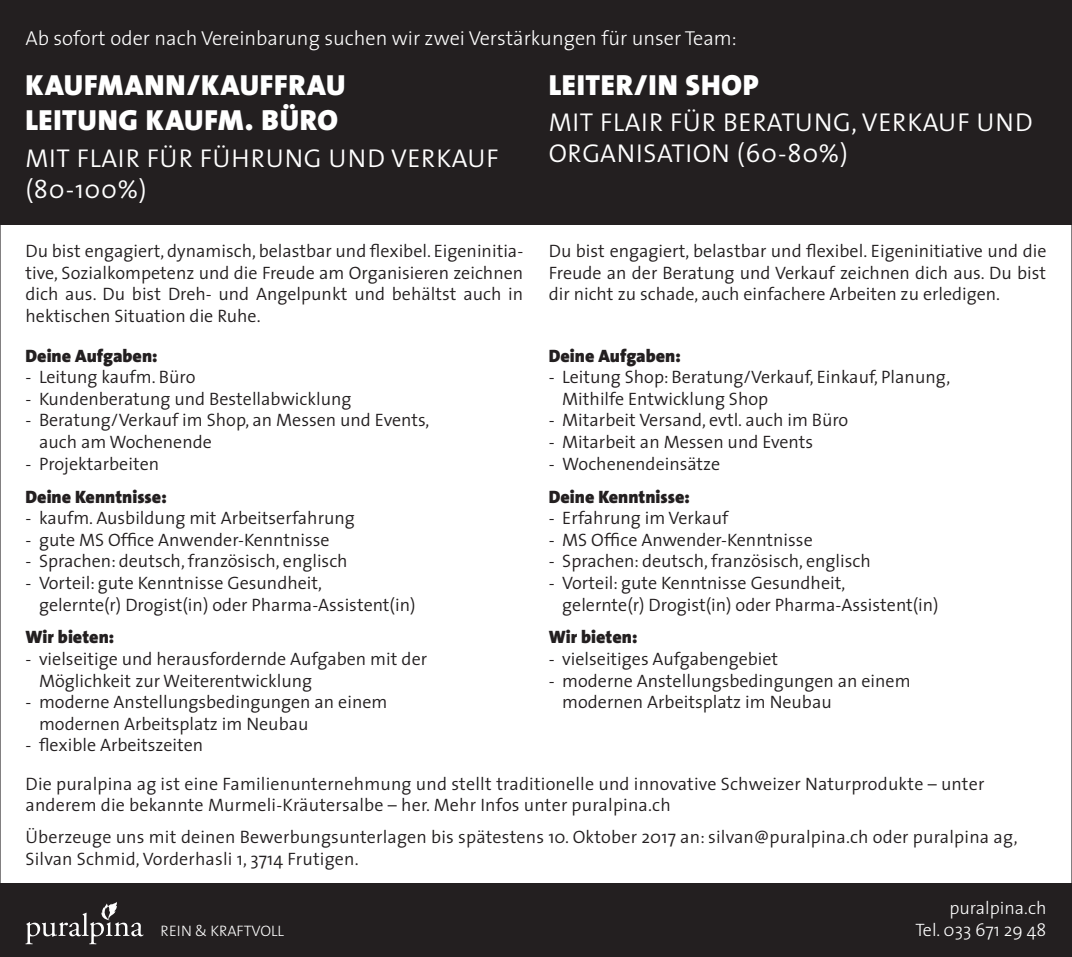
<style>
.page{position:relative;width:1072px;height:957px;background:#fff}
.page>*{position:absolute;margin:0;border:0;box-sizing:border-box;transform-origin:0 0}
.t1{font:900 29.25px/35.1px "The Sans";letter-spacing:.025em;color:#fff}
.t2{font:300 25.88px/31.1px "The Sans";letter-spacing:.025em;color:#fff}
.t3{font:300 20.25px "The Sans";color:#fff}
.t4{font:300 18px/21.6px "The Sans";color:#231f20}
.t5{font:900 18px "The Sans";color:#231f20}
.t6{font:300 18px/21.6px "The Sans";color:#fff;text-align:right}
.t7{font:300 15.3px "The Sans";color:#fff}
</style>
<div class="page">
<div style="left:0;top:0;width:1071px;height:225px;background:#231f20"></div>
<div style="left:0;top:884px;width:1071px;height:73px;background:#231f20"></div>
<svg style="left:25px;top:902px;width:119px;height:42px"></svg>
<p class="t3" style="left:26px;top:21px;width:713px">Ab sofort oder nach Vereinbarung suchen wir zwei Verstärkungen für unser Team:</p>
<h1 class="t1" style="left:26px;top:67px;width:321px">KAUFMANN/KAUFFRAU<br>LEITUNG KAUFM. BÜRO</h1>
<h2 class="t2" style="left:26px;top:141px;width:474px">MIT FLAIR FÜR FÜHRUNG UND VERKAUF (80-100%)</h2>
<p class="t4" style="left:26px;top:240px;width:499px;text-align:justify">Du bist engagiert, dynamisch, belastbar und flexibel. Eigeninitia&shy;tive, Sozialkompetenz und die Freude am Organisieren zeichnen dich aus. Du bist Dreh- und Angelpunkt und behältst auch in hektischen Situation die Ruhe.</p>
<p class="t5" style="left:26px;top:340px;width:134px">Deine Aufgaben:</p>
<p class="t4" style="left:26px;top:366px;width:171px">- Leitung kaufm. Büro</p>
<p class="t4" style="left:26px;top:387px;width:327px">- Kundenberatung und Bestellabwicklung</p>
<p class="t4" style="left:39px;top:409px;width:392px;text-indent:-14px">- Beratung/Verkauf im Shop, an Messen und Events, auch am Wochenende</p>
<p class="t4" style="left:26px;top:452px;width:135px">- Projektarbeiten</p>
<p class="t5" style="left:26px;top:481px;width:143px">Deine Kenntnisse:</p>
<p class="t4" style="left:26px;top:507px;width:331px">- kaufm. Ausbildung mit Arbeitserfahrung</p>
<p class="t4" style="left:26px;top:528px;width:305px">- gute MS Office Anwender-Kenntnisse</p>
<p class="t4" style="left:26px;top:550px;width:324px">- Sprachen: deutsch, französisch, englisch</p>
<p class="t4" style="left:39px;top:571px;width:378px;text-indent:-14px">- Vorteil: gute Kenntnisse Gesundheit,<br>gelernte(r) Drogist(in) oder Pharma-Assistent(in)</p>
<p class="t5" style="left:26px;top:622px;width:90px">Wir bieten:</p>
<p class="t4" style="left:39px;top:647px;width:389px;text-indent:-14px">- vielseitige und herausfordernde Aufgaben mit der<br>Möglichkeit zur Weiterentwicklung</p>
<p class="t4" style="left:39px;top:691px;width:350px;text-indent:-14px">- moderne Anstellungsbedingungen an einem modernen Arbeitsplatz im Neubau</p>
<p class="t4" style="left:26px;top:734px;width:179px">- flexible Arbeitszeiten</p>
<h1 class="t1" style="left:549px;top:67px;width:211px">LEITER/IN SHOP</h1>
<h2 class="t2" style="left:549px;top:106px;width:485px">MIT FLAIR FÜR BERATUNG, VERKAUF UND<br>ORGANISATION (60-80%)</h2>
<p class="t4" style="left:549px;top:240px;width:499px;text-align:justify">Du bist engagiert, belastbar und flexibel. Eigeninitiative und die Freude an der Beratung und Verkauf zeichnen dich aus. Du bist dir nicht zu schade, auch einfachere Arbeiten zu erledigen.</p>
<p class="t5" style="left:549px;top:340px;width:134px">Deine Aufgaben:</p>
<p class="t4" style="left:562px;top:366px;width:389px;text-indent:-14px">- Leitung Shop: Beratung/Verkauf, Einkauf, Planung,<br>Mithilfe Entwicklung Shop</p>
<p class="t4" style="left:549px;top:409px;width:301px">- Mitarbeit Versand, evtl. auch im Büro</p>
<p class="t4" style="left:549px;top:430px;width:266px">- Mitarbeit an Messen und Events</p>
<p class="t4" style="left:549px;top:452px;width:173px">- Wochenendeinsätze</p>
<p class="t5" style="left:549px;top:481px;width:143px">Deine Kenntnisse:</p>
<p class="t4" style="left:549px;top:507px;width:181px">- Erfahrung im Verkauf</p>
<p class="t4" style="left:549px;top:528px;width:265px">- MS Office Anwender-Kenntnisse</p>
<p class="t4" style="left:549px;top:550px;width:324px">- Sprachen: deutsch, französisch, englisch</p>
<p class="t4" style="left:562px;top:571px;width:378px;text-indent:-14px">- Vorteil: gute Kenntnisse Gesundheit,<br>gelernte(r) Drogist(in) oder Pharma-Assistent(in)</p>
<p class="t5" style="left:549px;top:622px;width:90px">Wir bieten:</p>
<p class="t4" style="left:549px;top:647px;width:231px">- vielseitiges Aufgabengebiet</p>
<p class="t4" style="left:562px;top:669px;width:350px;text-indent:-14px">- moderne Anstellungsbedingungen an einem modernen Arbeitsplatz im Neubau</p>
<p class="t4" style="left:26px;top:772px;width:960px">Die puralpina ag ist eine Familienunternehmung und stellt traditionelle und innovative Schweizer Naturprodukte – unter anderem die bekannte Murmeli-Kräutersalbe – her. Mehr Infos unter puralpina.ch</p>
<p class="t4" style="left:26px;top:825px;width:993px">Überzeuge uns mit deinen Bewerbungsunterlagen bis spätestens 10. Oktober 2017 an: silvan@puralpina.ch oder puralpina ag,<br>Silvan Schmid, Vorderhasli 1, 3714 Frutigen.</p>
<p class="t7" style="left:161px;top:918px;width:125px">REIN &amp; KRAFTVOLL</p>
<p class="t6" style="left:915px;top:896px;width:132px">puralpina.ch<br>Tel. 033 671 29 48</p>
</div>
